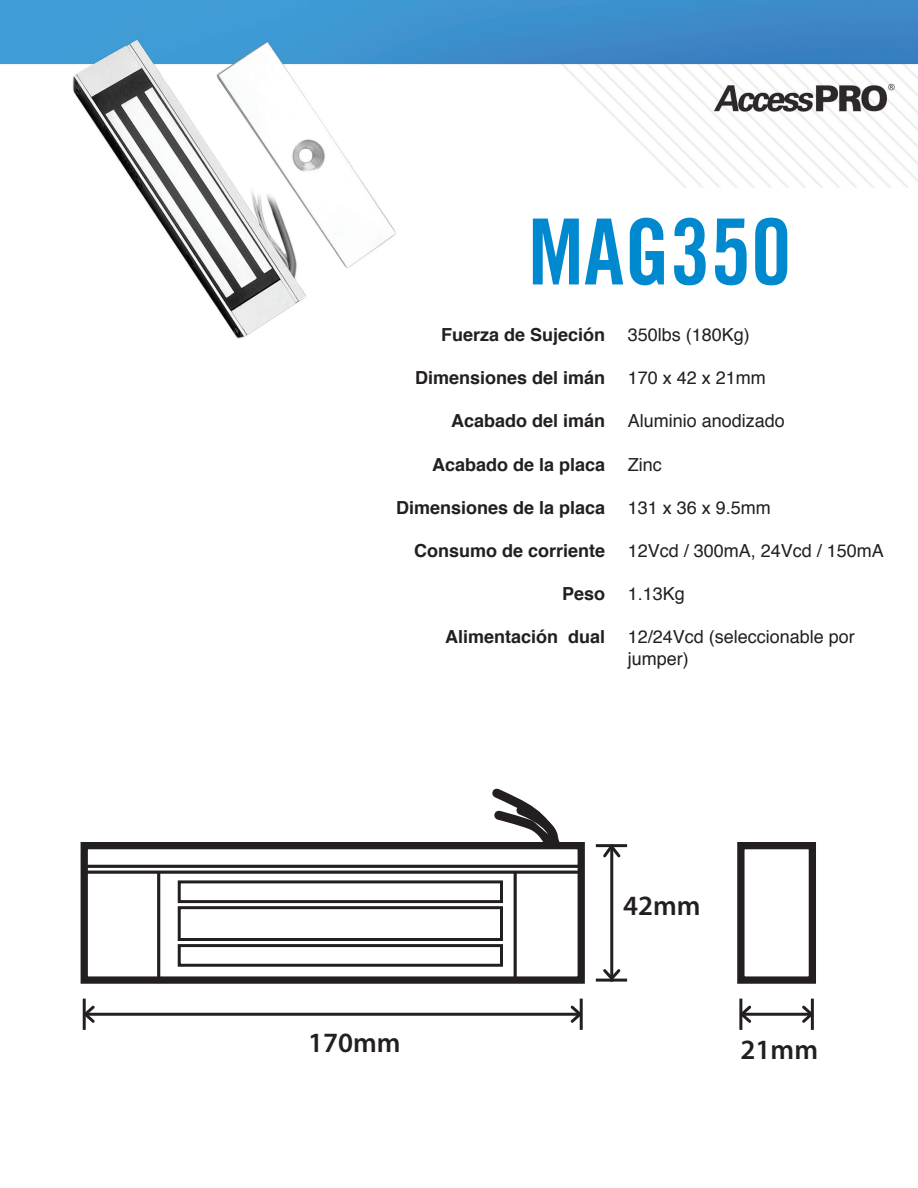
<style>
.page{position:relative;width:918px;height:1188px;background:#fff}
.page>*{position:absolute;margin:0;border:0;box-sizing:border-box;transform-origin:0 0}
.t1{font:91.2px "Trade Gothic Bold Cond Twenty";color:#0089cf}
.t2{font:600 28.05px "Myriad Pro";color:#231f20}
.t3{font:700 18px "Helvetica";color:#231f20}
.t4{font:18px/21.6px "Helvetica";color:#231f20}
</style>
<div class="page">
<img style="left:0;top:0;width:918px;height:1030px">
<hr style="left:83px;top:999px;width:3px;height:31px;background:#231f20">
<hr style="left:580px;top:999px;width:3px;height:31px;background:#231f20">
<hr style="left:739px;top:999px;width:3px;height:31px;background:#231f20">
<hr style="left:811px;top:999px;width:3px;height:31px;background:#231f20">
<svg style="left:485px;top:781px;width:81px;height:60px"></svg>
<svg style="left:81px;top:841px;width:735px;height:185px"></svg>
<p class="t1" style="left:528px;top:197px;width:265px">MAG350</p>
<p class="t3" style="left:441px;top:320px;width:166px">Fuerza de Sujeción</p>
<p class="t3" style="left:415px;top:363px;width:192px">Dimensiones del imán</p>
<p class="t3" style="left:451px;top:406px;width:156px">Acabado del imán</p>
<p class="t3" style="left:432px;top:450px;width:175px">Acabado de la placa</p>
<p class="t3" style="left:396px;top:493px;width:211px">Dimensiones de la placa</p>
<p class="t3" style="left:414px;top:536px;width:193px">Consumo de corriente</p>
<p class="t3" style="left:562px;top:579px;width:45px">Peso</p>
<p class="t3" style="left:445px;top:622px;width:162px">Alimentación dual</p>
<p class="t4" style="left:628px;top:324px;width:124px">350lbs (180Kg)</p>
<p class="t4" style="left:628px;top:368px;width:140px">170 x 42 x 21mm</p>
<p class="t4" style="left:628px;top:411px;width:159px">Aluminio anodizado</p>
<p class="t4" style="left:628px;top:454px;width:36px">Zinc</p>
<p class="t4" style="left:628px;top:497px;width:145px">131 x 36 x 9.5mm</p>
<p class="t4" style="left:628px;top:540px;width:258px">12Vcd / 300mA, 24Vcd / 150mA</p>
<p class="t4" style="left:628px;top:584px;width:59px">1.13Kg</p>
<p class="t4" style="left:628px;top:627px;width:229px">12/24Vcd (seleccionable por jumper)</p>
<h2 class="t2" style="left:308px;top:1025px;width:94px">170mm</h2>
<h2 class="t2" style="left:623px;top:888px;width:79px">42mm</h2>
<h2 class="t2" style="left:741px;top:1031px;width:79px">21mm</h2>
</div>
